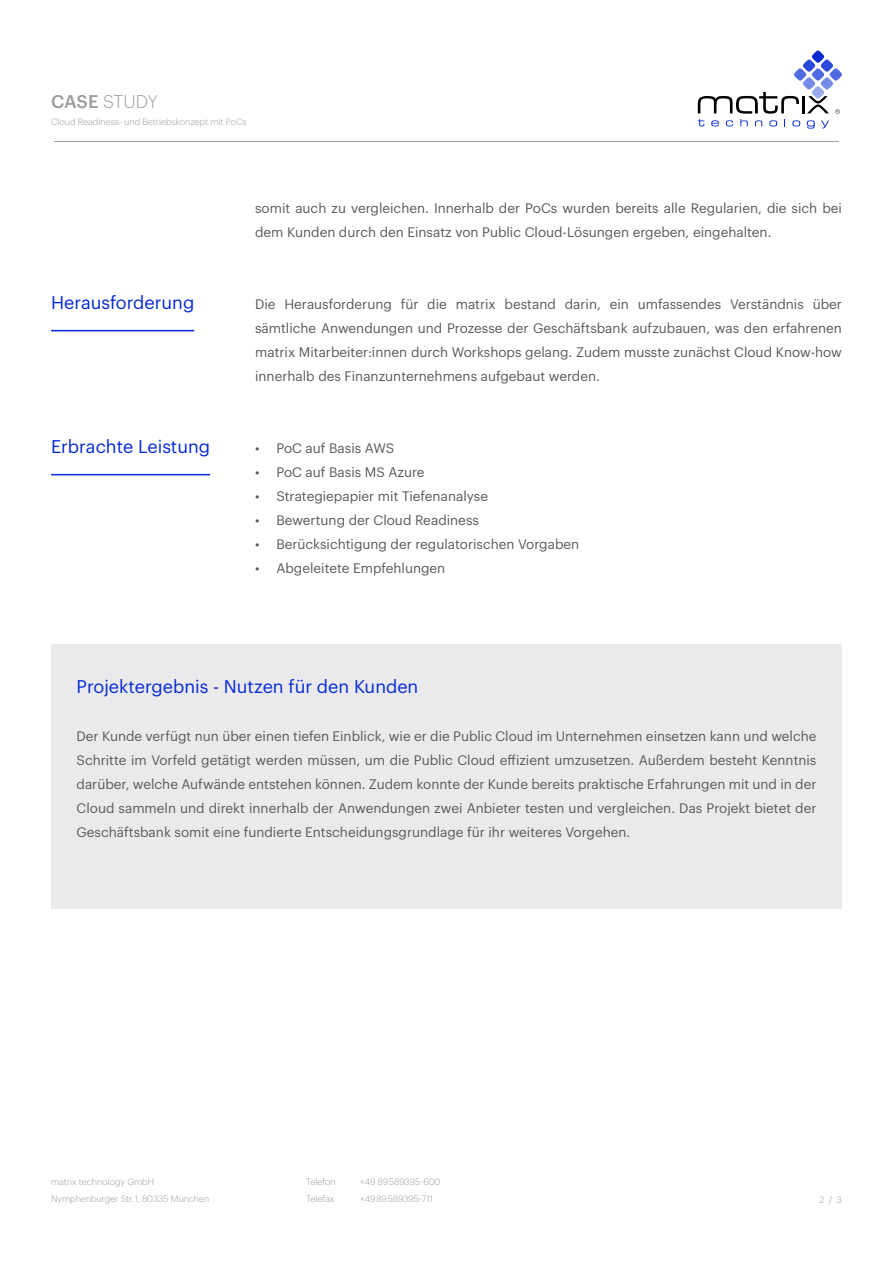
<style>
.page{position:relative;width:893px;height:1263px;background:#fff}
.page>*{position:absolute;margin:0;border:0;box-sizing:border-box;transform-origin:0 0}
.t1{font:18px "Graphik";color:#0529d4}
.t2{font:300 18px "Graphik";letter-spacing:-.015em;color:#9d9d9c}
.t3{font:13.5px/24px "Graphik";color:#5b5959;text-align:justify}
.t4{font:300 9px/16.5px "Graphik";color:#9d9d9c}
.s1{font-weight:500}
</style>
<div class="page">
<hr style="left:54px;top:141px;width:785px;height:1px;background:#9d9d9c">
<svg style="left:698px;top:51px;width:144px;height:78px"></svg>
<div style="left:51px;top:645px;width:791px;height:264px;background:#eaeaed"></div>
<hr style="left:51px;top:474px;width:159px;height:1px;background:#0529d4">
<hr style="left:51px;top:330px;width:143px;height:1px;background:#0529d4">
<h1 class="t2" style="left:51px;top:89px;width:108px"><span class="s1">CASE</span> STUDY</h1>
<p class="t4" style="left:51px;top:113px;width:197px">Cloud Readiness- und Betriebskonzept mit PoCs</p>
<p class="t3" style="left:255px;top:195px;width:588px">somit auch zu vergleichen. Innerhalb der PoCs wurden bereits alle Regularien, die sich bei dem Kunden durch den Einsatz von Public Cloud-Lösungen ergeben, eingehalten.</p>
<h1 class="t1" style="left:51px;top:289px;width:145px">Herausforderung</h1>
<p class="t3" style="left:255px;top:291px;width:588px">Die Herausforderung für die matrix bestand darin, ein umfassendes Verständnis über sämtliche Anwendungen und Prozesse der Geschäftsbank aufzubauen, was den erfahrenen matrix Mitarbeiter:innen durch Workshops gelang. Zudem musste zunächst Cloud Know-how innerhalb des Finanzunternehmens aufgebaut werden.</p>
<h1 class="t1" style="left:51px;top:433px;width:161px">Erbrachte Leistung</h1>
<p class="t3" style="left:255px;top:435px;width:141px">• PoC auf Basis AWS</p>
<p class="t3" style="left:255px;top:459px;width:171px">• PoC auf Basis MS Azure</p>
<p class="t3" style="left:255px;top:483px;width:234px">• Strategiepapier mit Tiefenanalyse</p>
<p class="t3" style="left:255px;top:507px;width:225px">• Bewertung der Cloud Readiness</p>
<p class="t3" style="left:255px;top:531px;width:326px">• Berücksichtigung der regulatorischen Vorgaben</p>
<p class="t3" style="left:255px;top:555px;width:192px">• Abgeleitete Empfehlungen</p>
<h1 class="t1" style="left:77px;top:673px;width:343px">Projektergebnis - Nutzen für den Kunden</h1>
<p class="t3" style="left:77px;top:723px;width:741px">Der Kunde verfügt nun über einen tiefen Einblick, wie er die Public Cloud im Unternehmen einsetzen kann und welche Schritte im Vorfeld getätigt werden müssen, um die Public Cloud effizient umzusetzen. Außerdem besteht Kenntnis darüber, welche Aufwände entstehen können. Zudem konnte der Kunde bereits praktische Erfahrungen mit und in der Cloud sammeln und direkt innerhalb der Anwendungen zwei Anbieter testen und vergleichen. Das Projekt bietet der Geschäftsbank somit eine fundierte Entscheidungsgrundlage für ihr weiteres Vorgehen.</p>
<p class="t4" style="left:51px;top:1173px;width:160px">matrix technology GmbH<br>Nymphenburger Str. 1, 80335 München</p>
<p class="t4" style="left:306px;top:1173px;width:31px">Telefon</p>
<p class="t4" style="left:360px;top:1173px;width:82px">+49 89 589395-600</p>
<p class="t4" style="left:306px;top:1189px;width:30px">Telefax</p>
<p class="t4" style="left:360px;top:1189px;width:74px">+49 89 589395-711</p>
<p class="t4" style="left:819px;top:1191px;width:24px">2/3</p>
</div>
